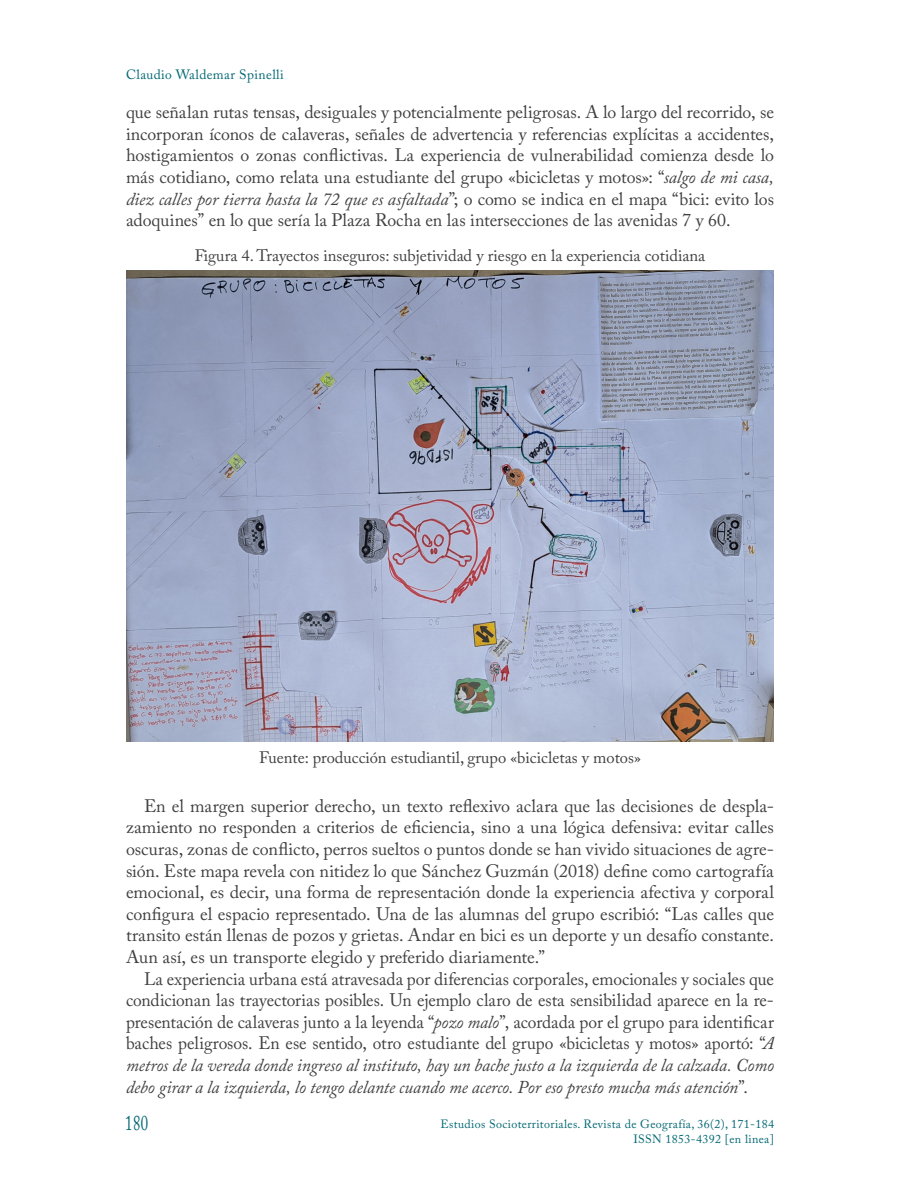
<style>
.page{position:relative;width:900px;height:1200px;background:#fff}
.page>*{position:absolute;margin:0;border:0;box-sizing:border-box;transform-origin:0 0}
.t1{font:21px "Adobe Caslon Pro";color:#026873;scale:.7 1}
.TEXTO{font:18px/21.6px "Adobe Caslon Pro";color:#404040;text-align:justify}
.IMAGENES{font:16.5px "Adobe Caslon Pro";color:#404040}
.FUENTES{font:16.5px "Adobe Caslon Pro";color:#404040}
.t2{font:13.5px "Adobe Caslon Pro";letter-spacing:.03em;color:#026873}
.t3{font:12px/15px "Adobe Caslon Pro";letter-spacing:.03em;color:#026873;text-align:right}
.s1{font-style:italic}
</style>
<div class="page">
<img style="left:126px;top:271px;width:648px;height:470px">
<p class="t2" style="left:126px;top:67px;width:159px">Claudio Waldemar Spinelli</p>
<p class="TEXTO" style="left:126px;top:101px;width:650px">que señalan rutas tensas, desiguales y potencialmente peligrosas. A lo largo del recorrido, se incorporan íconos de calaveras, señales de advertencia y referencias explícitas a accidentes, hostigamientos o zonas conflictivas. La experiencia de vulnerabilidad comienza desde lo más cotidiano, como relata una estudiante del grupo «bicicletas y motos»: “<span class="s1">salgo de mi casa, diez calles por tierra hasta la 72 que es asfaltada</span>”; o como se indica en el mapa “bici: evito los adoquines” en lo que sería la Plaza Rocha en las intersecciones de las avenidas 7 y 60.</p>
<p class="IMAGENES" style="left:195px;top:245px;width:512px">Figura 4. Trayectos inseguros: subjetividad y riesgo en la experiencia cotidiana</p>
<p class="FUENTES" style="left:259px;top:748px;width:383px">Fuente: producción estudiantil, grupo «bicicletas y motos»</p>
<p class="TEXTO" style="left:126px;top:795px;width:650px;text-indent:18px">En el margen superior derecho, un texto reflexivo aclara que las decisiones de despla&shy;zamiento no responden a criterios de eficiencia, sino a una lógica defensiva: evitar calles oscuras, zonas de conflicto, perros sueltos o puntos donde se han vivido situaciones de agre&shy;sión. Este mapa revela con nitidez lo que Sánchez Guzmán (2018) define como cartografía emocional, es decir, una forma de representación donde la experiencia afectiva y corporal configura el espacio representado. Una de las alumnas del grupo escribió: “Las calles que transito están llenas de pozos y grietas. Andar en bici es un deporte y un desafío constante.<br>Aun así, es un transporte elegido y preferido diariamente.”</p>
<p class="TEXTO" style="left:126px;top:968px;width:650px;text-indent:18px">La experiencia urbana está atravesada por diferencias corporales, emocionales y sociales que condicionan las trayectorias posibles. Un ejemplo claro de esta sensibilidad aparece en la re&shy;presentación de calaveras junto a la leyenda “<span class="s1">pozo malo</span>”, acordada por el grupo para identificar baches peligrosos. En ese sentido, otro estudiante del grupo «bicicletas y motos» aportó: “<span class="s1">A metros de la vereda donde ingreso al instituto, hay un bache justo a la izquierda de la calzada. Como debo girar a la izquierda, lo tengo delante cuando me acerco. Por eso presto mucha más atención</span>”.</p>
<p class="t1" style="left:125px;top:1110px;width:34px">180</p>
<p class="t3" style="left:441px;top:1116px;width:335px">Estudios Socioterritoriales. Revista de Geografía, 36(2), 171-184<br>ISSN 1853-4392 [en linea]</p>
</div>
